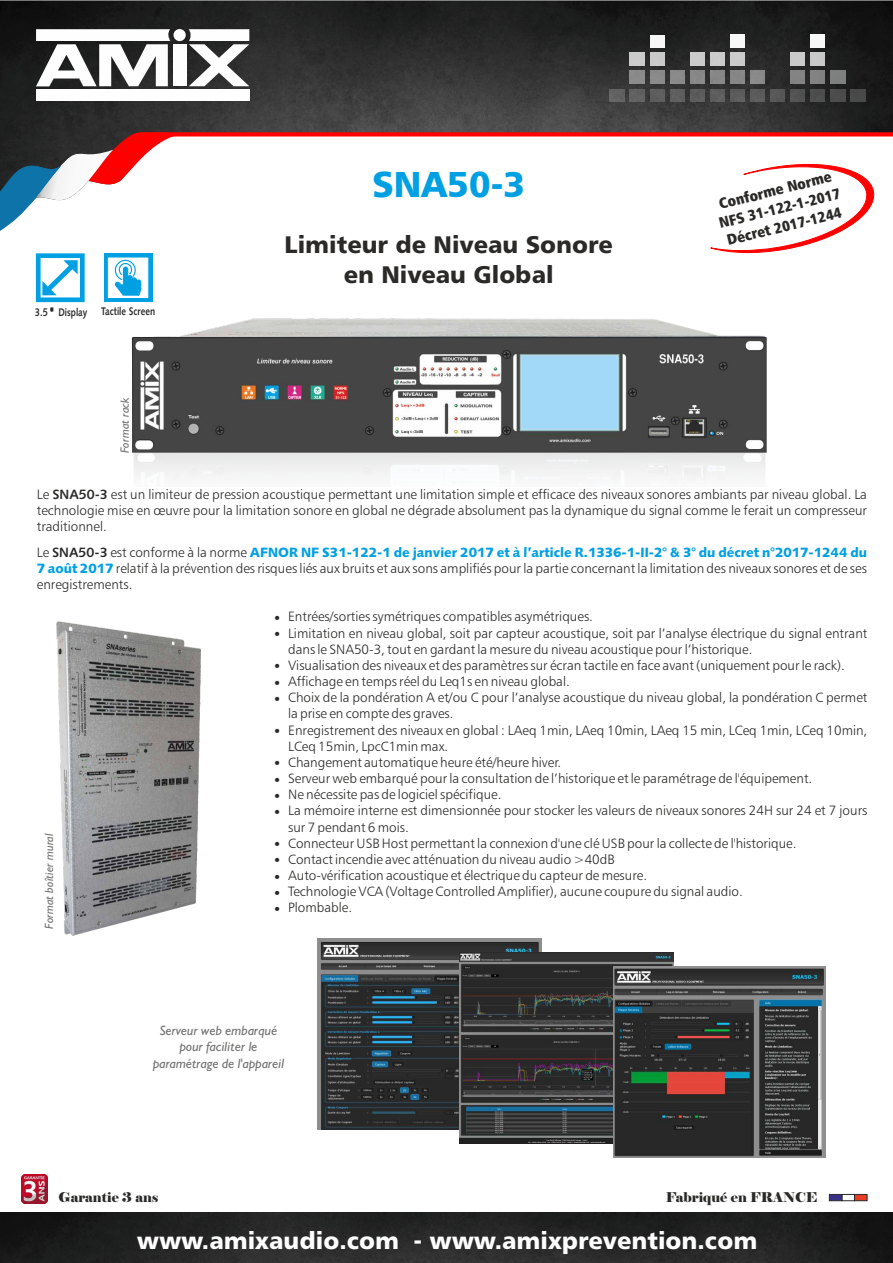
<style>
.page{position:relative;width:893px;height:1263px;background:#fff}
.page>*{position:absolute;margin:0;border:0;box-sizing:border-box;transform-origin:0 0}
.t1{font:36px "Humanist 777 BT Black B";color:#00a0e3}
.t2{font:24px "Humanist 777 BT Black B";color:#fefefe}
.t3{font:24px/29.5px "Humanist 777 BT Black B";color:#2b2a29;text-align:center}
.t4{font:15px/18.5px "Humanist 777 BT Extra Black Cond B";color:#2b2a29;text-align:center}
.t5{font:13.5px/16.2px "Humanist 777 BT Light B";color:#2b2a29}
.t6{font:13.5px "Humanist 531 BT Black A";color:#00a0e3}
.t7{font:italic 13.5px/16px "Humanist 521 BT";color:#727271;text-align:center}
.t8{font:13.5px "Elephant";color:#2b2a29}
.t9{font:italic 12px "Humanist 521 BT";color:#727271}
.t10{font:11.1px "Humanist 531 BT Bold A";color:#2b2a29;scale:.8 1}
.s1{font-family:"Humanist 531 BT Bold A"}
.s2{font-family:"Humanist 777 BT Light B";color:#2b2a29}
.s3{font-family:"Humanist 531 BT Bold A";color:#2b2a29}
.s4{font-family:"Humanist 531 BT Black A";color:#00a0e3}
</style>
<div class="page">
<img style="left:0;top:0;width:893px;height:132px">
<svg style="left:0;top:132px;width:172px;height:99px"></svg>
<div style="left:153px;top:132px;width:740px;height:5px;background:#f00"></div>
<img style="left:650px;top:89px;width:15px;height:12px">
<img style="left:630px;top:89px;width:15px;height:12px">
<img style="left:610px;top:89px;width:14px;height:12px">
<img style="left:670px;top:89px;width:15px;height:12px">
<img style="left:710px;top:89px;width:15px;height:12px">
<img style="left:730px;top:89px;width:15px;height:12px">
<img style="left:750px;top:89px;width:15px;height:12px">
<img style="left:770px;top:89px;width:15px;height:12px">
<img style="left:790px;top:89px;width:15px;height:12px">
<img style="left:810px;top:89px;width:15px;height:12px">
<img style="left:830px;top:89px;width:15px;height:12px">
<img style="left:850px;top:89px;width:15px;height:12px">
<img style="left:690px;top:89px;width:15px;height:12px">
<div style="left:650px;top:71px;width:15px;height:12px;background:#8a8a8a"></div>
<div style="left:630px;top:71px;width:15px;height:12px;background:#8b8b8b"></div>
<div style="left:670px;top:71px;width:15px;height:12px;background:#8a8a8a"></div>
<div style="left:690px;top:71px;width:15px;height:12px;background:#888"></div>
<div style="left:710px;top:71px;width:15px;height:12px;background:#868686"></div>
<div style="left:730px;top:71px;width:15px;height:12px;background:#868686"></div>
<div style="left:750px;top:71px;width:15px;height:12px;background:#8a8a8a"></div>
<div style="left:790px;top:71px;width:15px;height:12px;background:#838383"></div>
<div style="left:810px;top:71px;width:15px;height:12px;background:#828282"></div>
<div style="left:830px;top:71px;width:15px;height:12px;background:#7e8080"></div>
<div style="left:650px;top:53px;width:15px;height:12px;background:#cacaca"></div>
<div style="left:650px;top:35px;width:15px;height:12px;background:#f7f7f7"></div>
<div style="left:630px;top:53px;width:15px;height:12px;background:#cbcbcb"></div>
<div style="left:690px;top:53px;width:15px;height:12px;background:#cacaca"></div>
<div style="left:710px;top:53px;width:15px;height:12px;background:#cacaca"></div>
<div style="left:790px;top:53px;width:15px;height:12px;background:#cacaca"></div>
<div style="left:810px;top:53px;width:15px;height:12px;background:#c9c9c9"></div>
<div style="left:810px;top:35px;width:15px;height:12px;background:#f7f7f7"></div>
<div style="left:730px;top:53px;width:15px;height:12px;background:#cbcbcb"></div>
<div style="left:730px;top:35px;width:15px;height:12px;background:#f7f7f7"></div>
<div style="left:173px;top:44px;width:13px;height:42px;background:#fefefe"></div>
<svg style="left:189px;top:29px;width:60px;height:57px"></svg>
<div style="left:36px;top:90px;width:213px;height:11px;background:#fefefe"></div>
<svg style="left:36px;top:29px;width:134px;height:57px"></svg>
<div style="left:173px;top:29px;width:13px;height:12px;background:#fefefe;border-radius:50%"></div>
<img style="left:0;top:1213px;width:893px;height:50px">
<svg style="left:710px;top:163px;width:165px;height:91px"></svg>
<svg style="left:829px;top:1194px;width:38px;height:7px"></svg>
<img style="left:22px;top:1174px;width:25px;height:29px">
<img style="left:56px;top:621px;width:145px;height:315px">
<img style="left:131px;top:318px;width:636px;height:162px">
<img style="left:133px;top:338px;width:633px;height:115px">
<svg style="left:36px;top:253px;width:49px;height:49px"></svg>
<svg style="left:104px;top:253px;width:48px;height:49px"></svg>
<svg style="left:108px;top:258px;width:40px;height:40px"></svg>
<img style="left:317px;top:938px;width:225px;height:192px">
<img style="left:460px;top:952px;width:213px;height:191px">
<img style="left:613px;top:966px;width:213px;height:192px">
<p class="t10" style="left:35px;top:307px;width:152px">3.5 " Display Tactile Screen</p>
<p class="t9" style="left:120px;top:453px;width:57px;rotate:-90deg">Format rack</p>
<h1 class="t1" style="left:372px;top:170px;width:155px">SNA50-3</h1>
<h2 class="t3" style="left:285px;top:232px;width:330px">Limiteur de Niveau Sonore en Niveau Global</h2>
<p class="t4" style="left:713px;top:198px;width:126px;rotate:-14deg">Conforme Norme<br>NFS 31-122-1-2017<br>Décret 2017-1244</p>
<p class="t5" style="left:37px;top:487px;width:832px;text-align:justify">Le <span class="s1">SNA50-3</span> est un limiteur de pression acoustique permettant une limitation simple et efficace des niveaux sonores ambiants par niveau global. La technologie mise en œuvre pour la limitation sonore en global ne dégrade absolument pas la dynamique du signal comme le ferait un compresseur traditionnel.</p>
<p class="t6" style="left:37px;top:546px;width:832px"><span class="s2">Le</span> <span class="s3">SNA50-3</span> <span class="s2">est conforme à la norme</span> AFNOR NF S31-122-1 de janvier 2017 et à l’article R.1336-1-II-2° &amp; 3° du décret n°2017-1244 du</p>
<p class="t5" style="left:37px;top:561px;width:832px"><span class="s4">7 août 2017</span> relatif à la prévention des risques liés aux bruits et aux sons amplifiés pour la partie concernant la limitation des niveaux sonores et de ses enregistrements.</p>
<p class="t5" style="left:288px;top:610px;width:581px">Entrées/sorties symétriques compatibles asymétriques.<br>Limitation en niveau global, soit par capteur acoustique, soit par l’analyse électrique du signal entrant dans le SNA50-3, tout en gardant la mesure du niveau acoustique pour l’historique.</p>
<p class="t9" style="left:44px;top:929px;width:97px;rotate:-90deg">Format boîtier mural</p>
<p class="t5" style="left:288px;top:658px;width:581px">Visualisation des niveaux et des paramètres sur écran tactile en face avant (uniquement pour le rack).<br>Affichage en temps réel du Leq1s en niveau global.<br>Choix de la pondération A et/ou C pour l’analyse acoustique du niveau global, la pondération C permet la prise en compte des graves.</p>
<p class="t5" style="left:288px;top:723px;width:581px">Enregistrement des niveaux en global : LAeq 1min, LAeq 10min, LAeq 15 min, LCeq 1min, LCeq 10min,<br>LCeq 15min, LpcC1min max.<br>Changement automatique heure été/heure hiver.</p>
<p class="t5" style="left:288px;top:788px;width:215px">Ne nécessite pas de logiciel spécifique.</p>
<p class="t5" style="left:288px;top:836px;width:510px">Connecteur USB Host permettant la connexion d'une clé USB pour la collecte de l'historique.</p>
<p class="t5" style="left:288px;top:868px;width:361px">Auto-vérification acoustique et électrique du capteur de mesure.</p>
<p class="t5" style="left:288px;top:771px;width:526px">Serveur web embarqué pour la consultation de l’historique et le paramétrage de l'équipement.</p>
<p class="t5" style="left:288px;top:804px;width:581px">La mémoire interne est dimensionnée pour stocker les valeurs de niveaux sonores 24H sur 24 et 7 jours sur 7 pendant 6 mois.</p>
<p class="t5" style="left:288px;top:852px;width:328px">Contact incendie avec atténuation du niveau audio &gt;40dB</p>
<p class="t5" style="left:288px;top:885px;width:456px">Technologie VCA (Voltage Controlled Amplifier), aucune coupure du signal audio.</p>
<p class="t5" style="left:288px;top:901px;width:66px">Plombable.</p>
<p class="t7" style="left:153px;top:1024px;width:133px">Serveur web embarqué pour faciliter le paramétrage de l'appareil</p>
<p class="t8" style="left:58px;top:1189px;width:102px">Garantie 3 ans</p>
<p class="t8" style="left:666px;top:1189px;width:153px">Fabriqué en FRANCE</p>
<h2 class="t2" style="left:137px;top:1230px;width:622px">www.amixaudio.com - www.amixprevention.com</h2>
</div>
